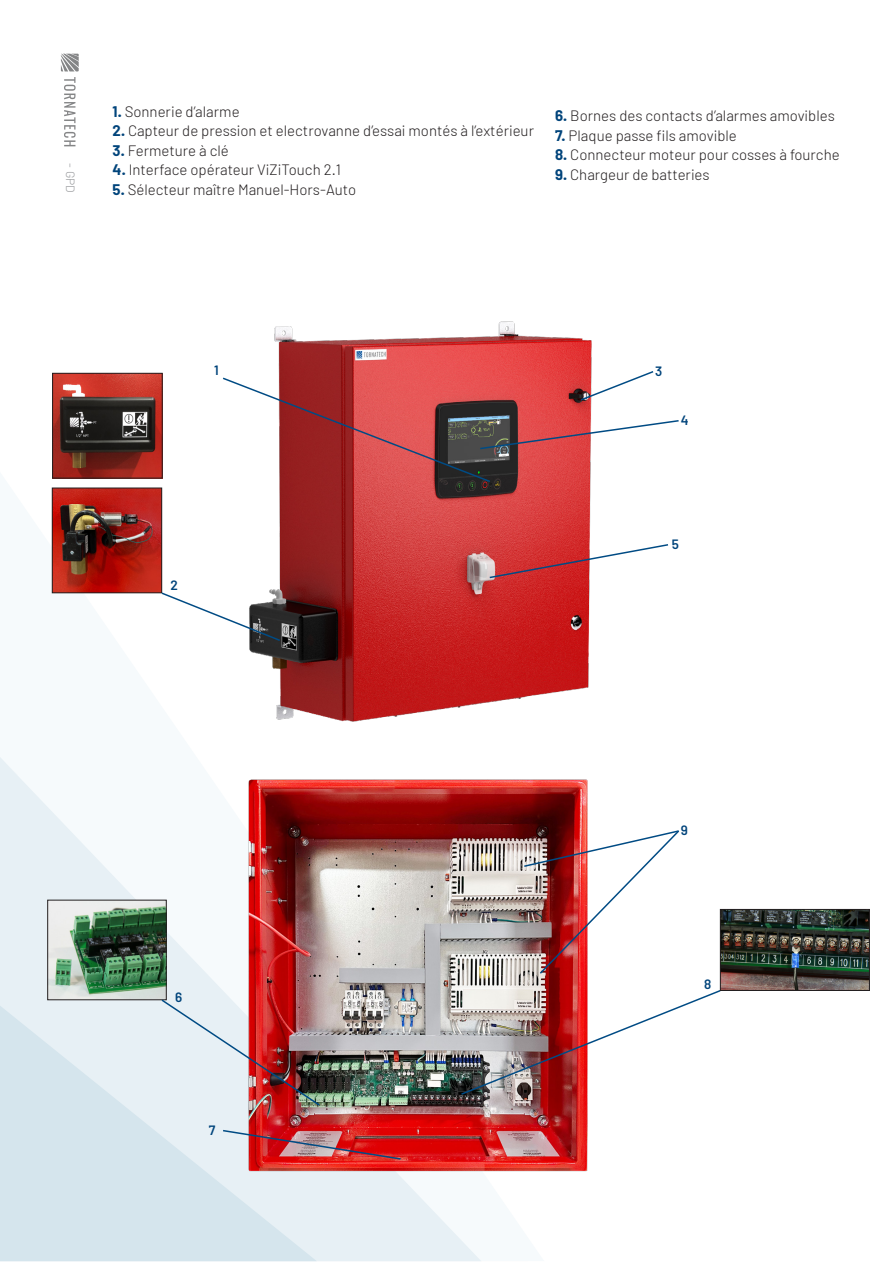
<style>
.page{position:relative;width:893px;height:1263px;background:#fff}
.page>*{position:absolute;margin:0;border:0;box-sizing:border-box;transform-origin:0 0}
._1st_level_-_Numbered_List{font:300 15px "Barlow";color:#231f20}
.Body_heading{font:600 13.5px "Barlow";color:#00447b}
.Body_heading-2{font:300 12px "Barlow";color:#939598}
.s1{font-weight:700;color:#00447b}
</style>
<div class="page">
<svg style="left:0;top:757px;width:481px;height:504px;fill:#f6fafc"></svg>
<svg style="left:0;top:1005px;width:317px;height:256px;fill:#d5e5ed"></svg>
<svg style="left:64px;top:77px;width:12px;height:69px"></svg>
<svg style="left:61px;top:54px;width:18px;height:17px"></svg>
<img style="left:249px;top:321px;width:343px;height:401px">
<img style="left:238px;top:773px;width:350px;height:408px">
<svg style="left:488px;top:543px;width:181px;height:36px"></svg>
<img style="left:49px;top:902px;width:115px;height:96px">
<div style="left:47px;top:900px;width:119px;height:100px;border:1px solid #231f20"></div>
<img style="left:160px;top:998px;width:161px;height:109px">
<img style="left:54px;top:490px;width:106px;height:101px">
<div style="left:52px;top:488px;width:110px;height:105px;border:1px solid #231f20"></div>
<img style="left:54px;top:375px;width:106px;height:101px">
<div style="left:52px;top:373px;width:110px;height:105px;border:1px solid #231f20"></div>
<svg style="left:160px;top:591px;width:122px;height:51px"></svg>
<img style="left:460px;top:989px;width:261px;height:107px">
<img style="left:221px;top:1129px;width:181px;height:32px">
<svg style="left:223px;top:370px;width:456px;height:113px"></svg>
<img style="left:722px;top:911px;width:146px;height:78px">
<div style="left:720px;top:909px;width:150px;height:82px;border:1px solid #231f20"></div>
<img style="left:522px;top:829px;width:157px;height:146px">
<p class="Body_heading-2" style="left:78px;top:163px;width:31px;rotate:90deg">- GPD</p>
<p class="_1st_level_-_Numbered_List" style="left:113px;top:102px;width:129px"><span class="s1">1.</span> Sonnerie d’alarme</p>
<p class="_1st_level_-_Numbered_List" style="left:113px;top:121px;width:423px"><span class="s1">2.</span> Capteur de pression et electrovanne d’essai montés à l’extérieur</p>
<p class="_1st_level_-_Numbered_List" style="left:113px;top:141px;width:118px"><span class="s1">3.</span> Fermeture à clé</p>
<p class="_1st_level_-_Numbered_List" style="left:113px;top:160px;width:230px"><span class="s1">4.</span> Interface opérateur ViZiTouch 2.1</p>
<p class="_1st_level_-_Numbered_List" style="left:113px;top:180px;width:245px"><span class="s1">5.</span> Sélecteur maître Manuel-Hors-Auto</p>
<p class="_1st_level_-_Numbered_List" style="left:555px;top:106px;width:281px"><span class="s1">6.</span> Bornes des contacts d’alarmes amovibles</p>
<p class="_1st_level_-_Numbered_List" style="left:555px;top:126px;width:183px"><span class="s1">7.</span> Plaque passe fils amovible</p>
<p class="_1st_level_-_Numbered_List" style="left:555px;top:145px;width:286px"><span class="s1">8.</span> Connecteur moteur pour cosses à fourche</p>
<p class="_1st_level_-_Numbered_List" style="left:555px;top:165px;width:156px"><span class="s1">9.</span> Chargeur de batteries</p>
<p class="Body_heading" style="left:214px;top:362px;width:6px">1</p>
<p class="Body_heading" style="left:171px;top:576px;width:9px">2</p>
<p class="Body_heading" style="left:655px;top:363px;width:9px">3</p>
<p class="Body_heading" style="left:681px;top:412px;width:9px">4</p>
<p class="Body_heading" style="left:672px;top:535px;width:9px">5</p>
<p class="Body_heading" style="left:175px;top:989px;width:9px">6</p>
<p class="Body_heading" style="left:209px;top:1121px;width:8px">7</p>
<p class="Body_heading" style="left:681px;top:821px;width:9px">9</p>
<p class="Body_heading" style="left:704px;top:976px;width:9px">8</p>
</div>
